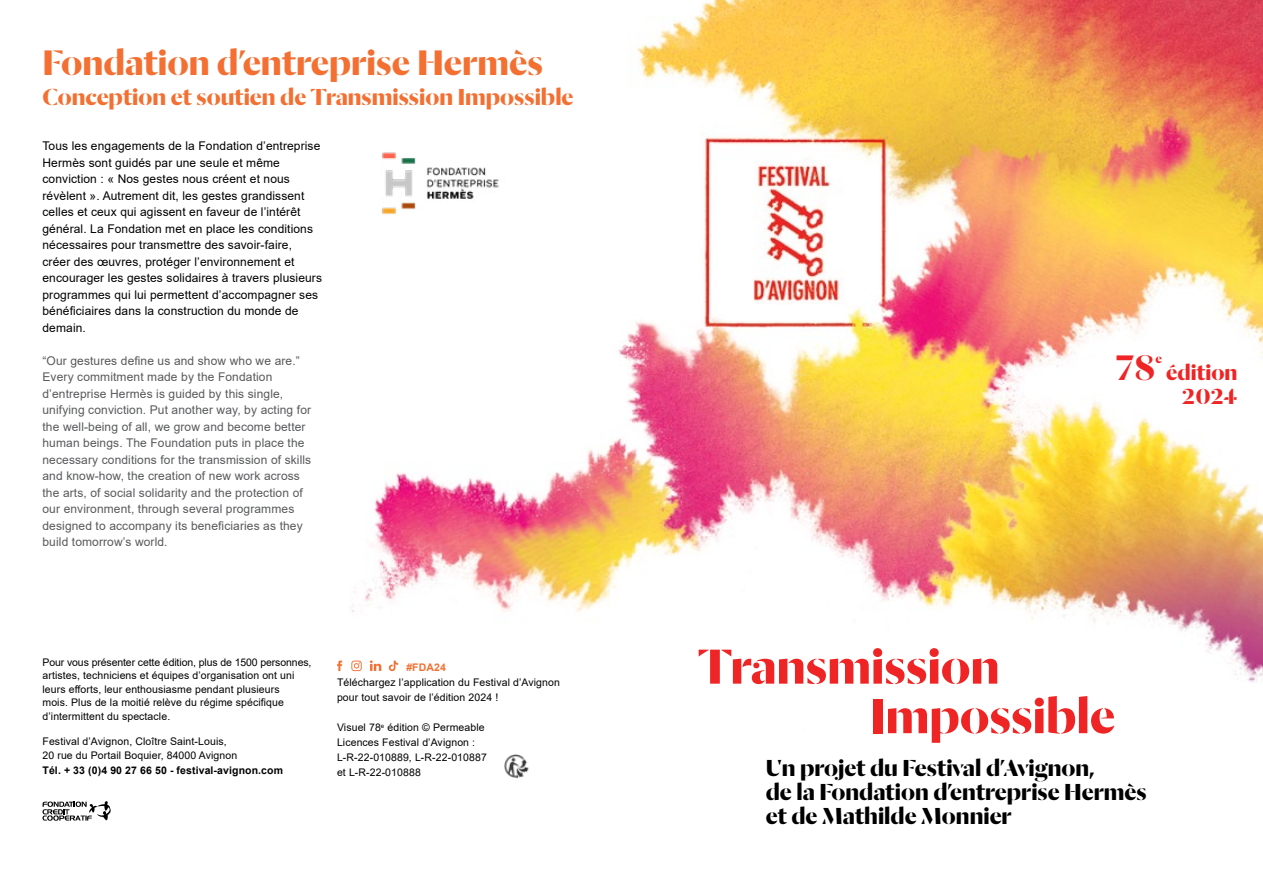
<style>
.page{position:relative;width:1263px;height:893px;background:#fff}
.page>*{position:absolute;margin:0;border:0;box-sizing:border-box;transform-origin:0 0}
.t1{font:700 54px/49.5px "Dala Moa";color:#ee2524}
.t2{font:700 39px "Dala Moa";color:#f37032}
.t3{font:700 39px "Dala Moa";color:#ee2524}
.t4{font:700 25.5px/24px "Dala Moa";color:#000}
.t5{font:700 25.5px "Dala Moa";color:#f37032}
.t6{font:700 24px/24px "Dala Moa";color:#ee2524;text-align:right}
.t7{font:700 13.95px "Dala Moa";color:#ee2524}
.t8{font:12px/16.5px "Arial";letter-spacing:.01em;color:#58595b}
.t9{font:12px/16.5px "Arial";letter-spacing:.01em;color:#000}
.t10{font:10.5px/13.5px "Arial";letter-spacing:.01em;color:#000}
.t11{font:700 10.5px "Arial";letter-spacing:.01em;color:#000}
.t12{font:700 10.5px "Arial";letter-spacing:.01em;color:#f37032}
</style>
<div class="page">
<img style="left:618px;top:0;width:645px;height:683px">
<svg style="left:337px;top:661px;width:5px;height:10px"></svg>
<svg style="left:351px;top:661px;width:11px;height:10px"></svg>
<svg style="left:389px;top:660px;width:9px;height:11px"></svg>
<svg style="left:370px;top:660px;width:11px;height:11px"></svg>
<svg style="left:42px;top:801px;width:69px;height:20px"></svg>
<img style="left:505px;top:754px;width:24px;height:24px">
<img style="left:382px;top:152px;width:117px;height:63px">
<img style="left:351px;top:411px;width:280px;height:235px">
<h2 class="t2" style="left:43px;top:37px;width:502px">Fondation d’entreprise Hermès</h2>
<h3 class="t5" style="left:43px;top:80px;width:533px">Conception et soutien de Transmission Impossible</h3>
<p class="t9" style="left:43px;top:138px;width:281px">Tous les engagements de la Fondation d’entreprise Hermès sont guidés par une seule et même conviction : « Nos gestes nous créent et nous révèlent ». Autrement dit, les gestes grandissent celles et ceux qui agissent en faveur de l’intérêt général. La Fondation met en place les conditions nécessaires pour transmettre des savoir-faire, créer des œuvres, protéger l’environnement et encourager les gestes solidaires à travers plusieurs programmes qui lui permettent d’accompagner ses bénéficiaires dans la construction du monde de demain.</p>
<p class="t8" style="left:43px;top:352px;width:270px">“Our gestures define us and show who we are.” Every commitment made by the Fondation d’entreprise Hermès is guided by this single, unifying conviction. Put another way, by acting for the well-being of all, we grow and become better human beings. The Foundation puts in place the necessary conditions for the transmission of skills and know-how, the creation of new work across the arts, of social solidarity and the protection of our environment, through several programmes designed to accompany its beneficiaries as they build tomorrow’s world.</p>
<p class="t10" style="left:43px;top:655px;width:270px">Pour vous présenter cette édition, plus de 1500 personnes, artistes, techniciens et équipes d’organisation ont uni leurs efforts, leur enthousiasme pendant plusieurs<br>mois. Plus de la moitié relève du régime spécifique d’intermittent du spectacle.</p>
<p class="t10" style="left:43px;top:735px;width:196px">Festival d’Avignon, Cloître Saint-Louis,<br>20 rue du Portail Boquier, 84000 Avignon</p>
<p class="t11" style="left:43px;top:763px;width:242px">Tél. + 33 (0)4 90 27 66 50 - festival-avignon.com</p>
<p class="t12" style="left:406px;top:660px;width:41px">#FDA24</p>
<p class="t10" style="left:337px;top:675px;width:224px;line-height:15px">Téléchargez l’application du Festival d’Avignon pour tout savoir de l’édition 2024 !</p>
<p class="t10" style="left:337px;top:720px;width:151px;line-height:15px">Visuel 78<sup>e</sup> édition © Permeable<br>Licences Festival d’Avignon :<br>L-R-22-010889, L-R-22-010887 et L-R-22-010888</p>
<h2 class="t3" style="left:1116px;top:342px;width:41px">78</h2>
<p class="t7" style="left:1155px;top:349px;width:8px">e</p>
<h3 class="t6" style="left:1166px;top:359px;width:73px">édition<br>2024</h3>
<h1 class="t1" style="left:870px;top:639px;width:247px;text-indent:-172px">Transmission<br>Impossible</h1>
<h3 class="t4" style="left:766px;top:754px;width:382px">Un projet du Festival d’Avignon,<br>de la Fondation d’entreprise Hermès et de Mathilde Monnier</h3>
</div>
